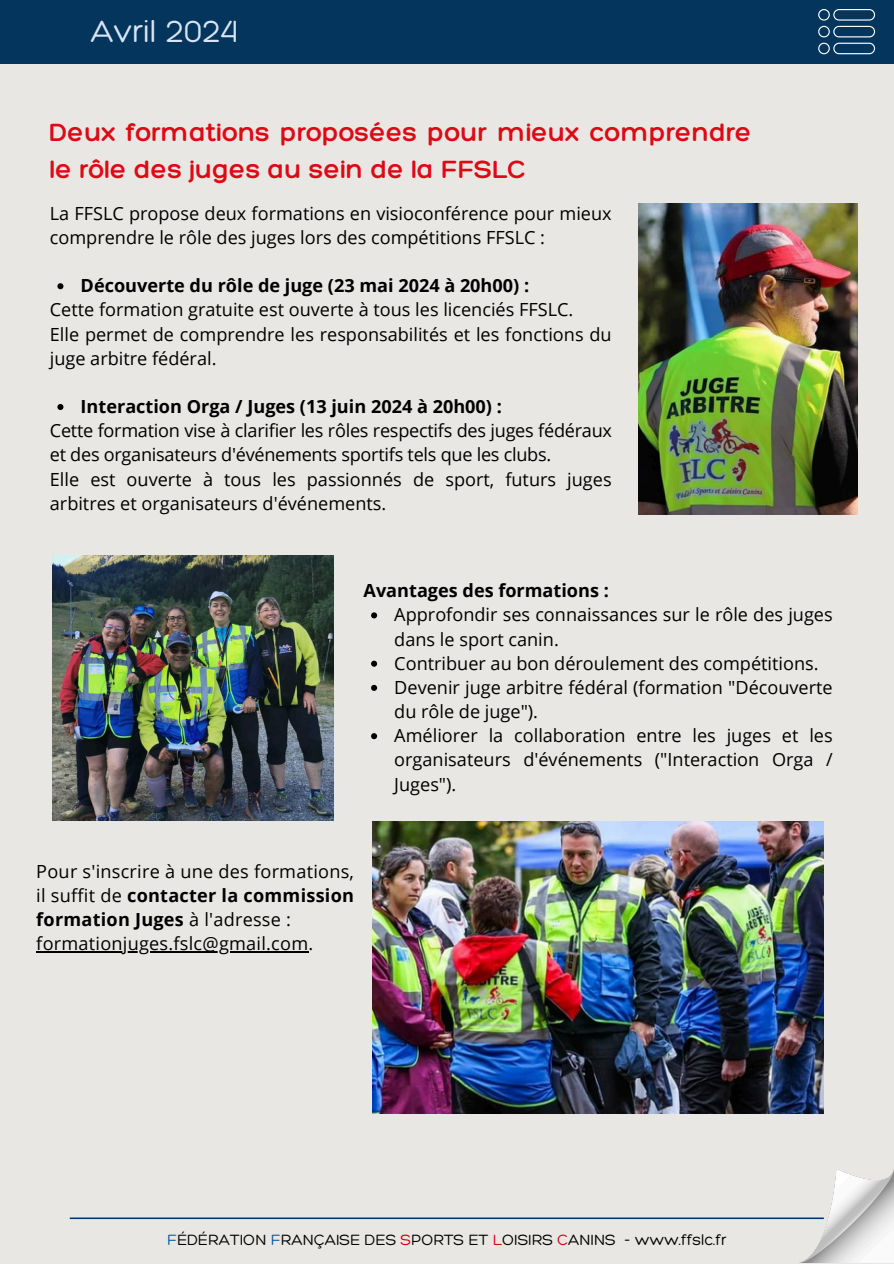
<style>
.page{position:relative;width:894px;height:1264px;background:#fff}
.page>*{position:absolute;margin:0;border:0;box-sizing:border-box;transform-origin:0 0}
.t1{font:300 33px "Hero";color:#d9e5f4}
.t2{font:300 27px/36.8px "Hero";color:#dd0a16}
.t3{font:18.15px/24.2px "Open Sans";color:#000}
.t4{font:700 18.15px "Open Sans";color:#000}
.t5{font:300 16.2px "Hero";color:#000}
.s1{font-weight:700}
.s2{color:#0057a5}
.s3{color:#d30014}
</style>
<div class="page">
<div style="left:0;top:0;width:893px;height:1263px;background:#e9e7e4"></div>
<div style="left:0;top:0;width:893px;height:63px;background:#04355d"></div>
<svg style="left:818px;top:43px;width:56px;height:11px"></svg>
<svg style="left:818px;top:9px;width:56px;height:28px"></svg>
<hr style="left:70px;top:1217px;width:753px;height:1px;background:#00315f">
<img style="left:799px;top:1169px;width:93px;height:93px">
<img style="left:638px;top:203px;width:219px;height:311px">
<img style="left:372px;top:821px;width:450px;height:292px">
<img style="left:52px;top:556px;width:281px;height:264px">
<svg style="left:57px;top:283px;width:6px;height:6px"></svg>
<svg style="left:57px;top:404px;width:6px;height:6px"></svg>
<svg style="left:371px;top:612px;width:6px;height:6px"></svg>
<svg style="left:371px;top:660px;width:6px;height:6px"></svg>
<svg style="left:371px;top:685px;width:6px;height:6px"></svg>
<svg style="left:371px;top:733px;width:6px;height:6px"></svg>
<hr style="left:36px;top:951px;width:272px;height:2px;background:#000">
<h1 class="t1" style="left:91px;top:11px;width:148px">Avril 2024</h1>
<p class="t2" style="left:50px;top:114px;width:703px">Deux formations proposées pour mieux comprendre le rôle des juges au sein de la FFSLC</p>
<h4 class="t3" style="left:50px;top:201px;width:563px">La FFSLC propose deux formations en visioconférence pour mieux comprendre le rôle des juges lors des compétitions FFSLC :</h4>
<p class="t4" style="left:81px;top:273px;width:450px">Découverte du rôle de juge (23 mai 2024 à 20h00) :</p>
<p class="t3" style="left:50px;top:297px;width:563px">Cette formation gratuite est ouverte à tous les licenciés FFSLC.<br>Elle permet de comprendre les responsabilités et les fonctions du juge arbitre fédéral.</p>
<h4 class="t4" style="left:81px;top:393px;width:422px">Interaction Orga / Juges (13 juin 2024 à 20h00) :</h4>
<h3 class="t3" style="left:50px;top:418px;width:563px">Cette formation vise à clarifier les rôles respectifs des juges fédéraux et des organisateurs d'événements sportifs tels que les clubs.<br>Elle est ouverte à tous les passionnés de sport, futurs juges arbitres et organisateurs d'événements.</h3>
<p class="t4" style="left:363px;top:578px;width:247px">Avantages des formations :</p>
<p class="t3" style="left:394px;top:602px;width:440px">Approfondir ses connaissances sur le rôle des juges dans le sport canin.</p>
<p class="t3" style="left:394px;top:650px;width:425px">Contribuer au bon déroulement des compétitions.</p>
<p class="t3" style="left:394px;top:674px;width:440px">Devenir juge arbitre fédéral (formation "Découverte du rôle de juge").</p>
<p class="t3" style="left:394px;top:723px;width:440px;text-align:justify">Améliorer la collaboration entre les juges et les organisateurs d'événements ("Interaction Orga / Juges").</p>
<p class="t3" style="left:36px;top:858px;width:319px;text-align:justify">Pour s'inscrire à une des formations, il suffit de <span class="s1">contacter la commission formation Juges</span> à l'adresse :</p>
<p class="t3" style="left:36px;top:931px;width:278px">formationjuges.fslc@gmail.com.</p>
<p class="t5" style="left:167px;top:1229px;width:561px"><span class="s2">F</span>ÉDÉRATION <span class="s2">F</span>RANÇAISE DES <span class="s3">S</span>PORTS ET <span class="s3">L</span>OISIRS <span class="s3">C</span>ANINS - www.ffslc.fr</p>
</div>
